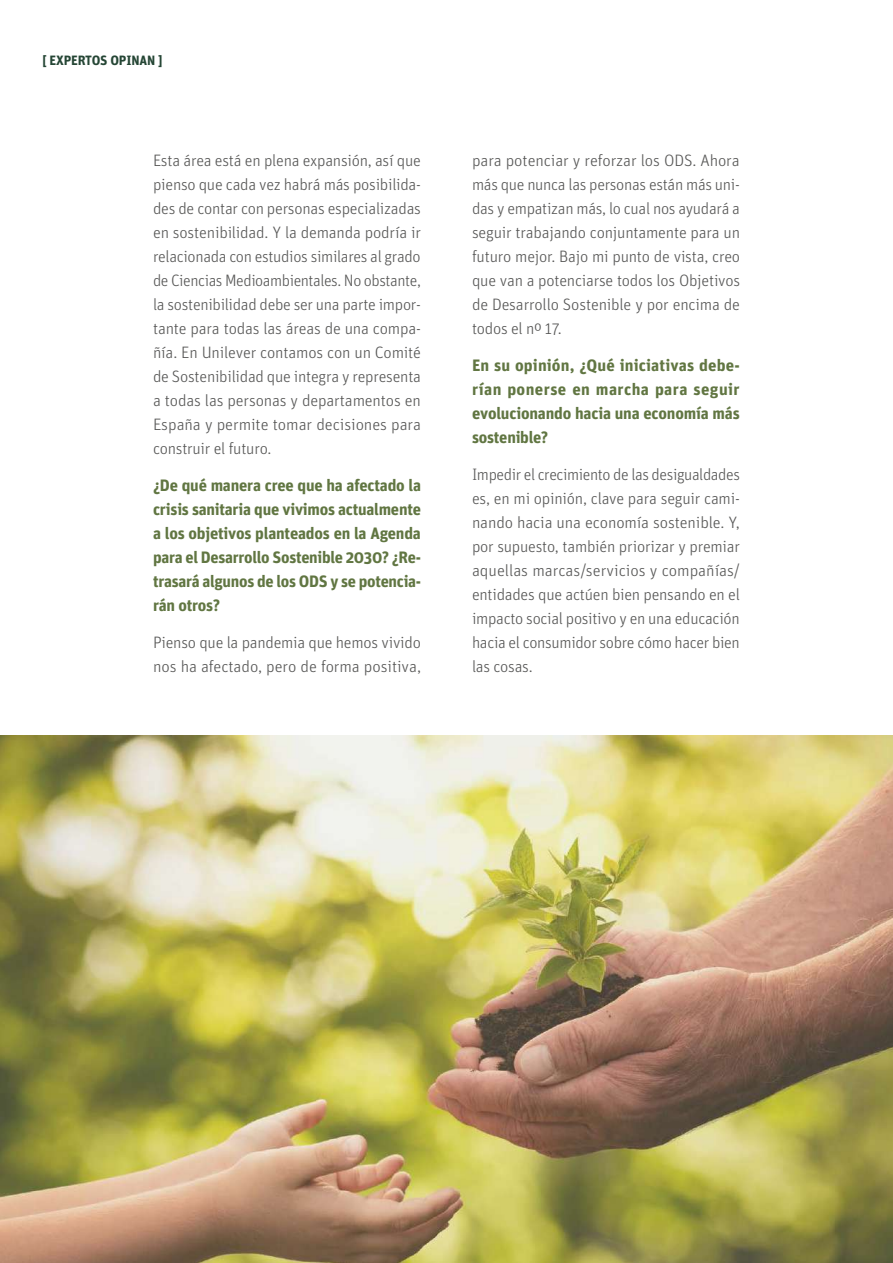
<style>
.page{position:relative;width:893px;height:1263px;background:#fff}
.page>*{position:absolute;margin:0;border:0;box-sizing:border-box;transform-origin:0 0}
.t1{font:300 16.5px/24px "Unit OT";letter-spacing:-.015em;color:#575756;text-align:justify}
.t2{font:700 16.5px/24px "Unit OT";letter-spacing:-.015em;color:#617642;text-align:justify}
.t3{font:700 13.5px "Unit OT";letter-spacing:-.01em;color:#254635}
</style>
<div class="page">
<img style="left:0;top:736px;width:893px;height:527px">
<p class="t3" style="left:43px;top:52px;width:122px">[ EXPERTOS OPINAN ]</p>
<p class="t1" style="left:153px;top:149px;width:270px">Esta área está en plena expansión, así que pienso que cada vez habrá más posibilida&shy;des de contar con personas especializadas en sostenibilidad. Y la demanda podría ir relacionada con estudios similares al grado de Ciencias Medioambientales. No obstante, la sostenibilidad debe ser una parte impor&shy;tante para todas las áreas de una compa&shy;ñía. En Unilever contamos con un Comité de Sostenibilidad que integra y representa a todas las personas y departamentos en España y permite tomar decisiones para construir el futuro.</p>
<p class="t2" style="left:153px;top:473px;width:269px">¿De qué manera cree que ha afectado la crisis sanitaria que vivimos actualmente a los objetivos planteados en la Agenda para el Desarrollo Sostenible 2030? ¿Re&shy;trasará algunos de los ODS y se potencia&shy;rán otros?</p>
<p class="t1" style="left:153px;top:630px;width:269px">Pienso que la pandemia que hemos vivido nos ha afectado, pero de forma positiva,</p>
<p class="t1" style="left:472px;top:149px;width:270px">para potenciar y reforzar los ODS. Ahora más que nunca las personas están más uni&shy;das y empatizan más, lo cual nos ayudará a seguir trabajando conjuntamente para un futuro mejor. Bajo mi punto de vista, creo que van a potenciarse todos los Objetivos de Desarrollo Sostenible y por encima de todos el nº 17.</p>
<p class="t2" style="left:472px;top:353px;width:269px">En su opinión, ¿Qué iniciativas debe&shy;rían ponerse en marcha para seguir evolucionando hacia una economía más sostenible?</p>
<p class="t1" style="left:472px;top:462px;width:270px">Impedir el crecimiento de las desigualdades es, en mi opinión, clave para seguir cami&shy;nando hacia una economía sostenible. Y, por supuesto, también priorizar y premiar aquellas marcas/servicios y compañías/ entidades que actúen bien pensando en el impacto social positivo y en una educación hacia el consumidor sobre cómo hacer bien las cosas.</p>
</div>
